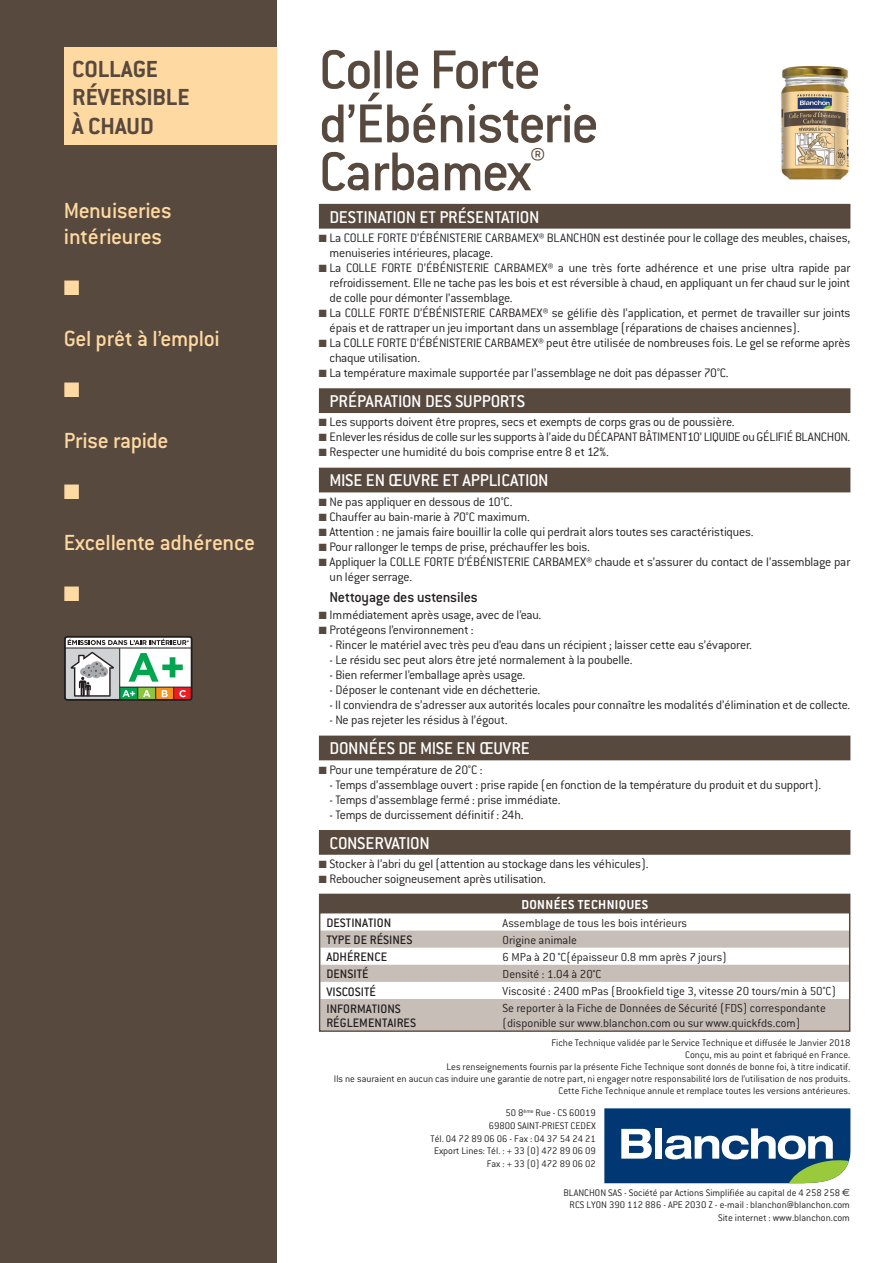
<style>
.page{position:relative;width:893px;height:1263px;background:#fff}
.page>*{position:absolute;margin:0;border:0;box-sizing:border-box;transform-origin:0 0}
.t1{font:500 60px/54px "Conduit ITC";letter-spacing:-.03em;color:#58493e}
.t2{font:700 25.5px/28.5px "Conduit ITC";color:#58493e}
.t3{font:500 24px/25.5px "Conduit ITC";letter-spacing:-.015em;color:#fed9a1}
.t4{font:21px "Zapf Dingbats ITC";color:#fed9a1}
.t5{font:500 18.75px "Conduit ITC";letter-spacing:-.01em;color:#fff}
.t6{font:500 15.75px "Conduit ITC";letter-spacing:-.015em;color:#231f20}
.t7{font:700 14.25px "Conduit ITC";letter-spacing:.025em;color:#fff}
.t8{font:300 13.5px/15px "Conduit ITC";letter-spacing:-.015em;color:#231f20}
.t9{font:500 13.5px/14.2px "Conduit ITC";color:#231f20}
.t10{font:300 12.75px/14.2px "Conduit ITC";color:#231f20}
.t11{font:300 10.5px/12.6px "Conduit ITC";color:#231f20;text-align:right}
.s1{color:#58493e}
.s2{font-family:"Euro Sans";font-weight:400}
</style>
<div class="page">
<div style="left:0;top:0;width:276px;height:1263px;background:#58493e"></div>
<div style="left:64px;top:47px;width:212px;height:98px;background:#fed9a1"></div>
<svg style="left:64px;top:636px;width:128px;height:64px;background:#b4bdb1"></svg>
<hr style="left:120px;top:687px;width:72px;height:1px;background:#231f20">
<img style="left:781px;top:65px;width:68px;height:115px">
<div style="left:319px;top:204px;width:531px;height:25px;background:#58493e"></div>
<div style="left:319px;top:388px;width:531px;height:25px;background:#58493e"></div>
<div style="left:319px;top:468px;width:531px;height:24px;background:#58493e"></div>
<div style="left:319px;top:736px;width:531px;height:24px;background:#58493e"></div>
<div style="left:319px;top:830px;width:531px;height:25px;background:#58493e"></div>
<svg style="left:604px;top:1108px;width:246px;height:75px"></svg>
<div style="left:320px;top:895px;width:529px;height:18px;background:#58493e"></div>
<svg style="left:322px;top:913px;width:525px;height:1px"></svg>
<svg style="left:322px;top:930px;width:525px;height:99px;fill:#c7beb8"></svg>
<div style="left:319px;top:894px;width:531px;height:138px;border:2px solid #58493e"></div>
<h2 class="t2" style="left:72px;top:54px;width:119px">COLLAGE<br>RÉVERSIBLE<br>À CHAUD</h2>
<h3 class="t3" style="left:64px;top:198px;width:109px">Menuiseries intérieures</h3>
<h3 class="t4" style="left:64px;top:278px;width:17px">■</h3>
<h3 class="t3" style="left:64px;top:325px;width:157px">Gel prêt à l’emploi</h3>
<h3 class="t4" style="left:64px;top:380px;width:17px">■</h3>
<h3 class="t3" style="left:64px;top:427px;width:106px">Prise rapide</h3>
<h3 class="t4" style="left:64px;top:482px;width:17px">■</h3>
<h3 class="t3" style="left:64px;top:529px;width:193px">Excellente adhérence</h3>
<h3 class="t4" style="left:64px;top:584px;width:17px">■</h3>
<h1 class="t1" style="left:319px;top:42px;width:282px">Colle Forte d’Ébénisterie</h1>
<h1 class="t1" style="left:319px;top:144px;width:228px">Carbamex<sup>®</sup></h1>
<h3 class="t5" style="left:330px;top:206px;width:211px">DESTINATION ET PRÉSENTATION</h3>
<p class="t8" style="left:330px;top:230px;width:522px;text-indent:-11px"><span class="s1">■</span> La COLLE FORTE D’ÉBÉNISTERIE CARBAMEX® BLANCHON est destinée pour le collage des meubles, chaises, menuiseries intérieures, placage.</p>
<p class="t8" style="left:330px;top:260px;width:522px;text-align:justify;text-indent:-11px"><span class="s1">■</span> La COLLE FORTE D’ÉBÉNISTERIE CARBAMEX® a une très forte adhérence et une prise ultra rapide par refroidissement. Elle ne tache pas les bois et est réversible à chaud, en appliquant un fer chaud sur le joint de colle pour démonter l’assemblage.</p>
<p class="t8" style="left:330px;top:305px;width:522px;text-indent:-11px"><span class="s1">■</span> La COLLE FORTE D’ÉBÉNISTERIE CARBAMEX® se gélifie dès l’application, et permet de travailler sur joints épais et de rattraper un jeu important dans un assemblage (réparations de chaises anciennes).</p>
<p class="t8" style="left:330px;top:335px;width:522px;text-indent:-11px"><span class="s1">■</span> La COLLE FORTE D’ÉBÉNISTERIE CARBAMEX® peut être utilisée de nombreuses fois. Le gel se reforme après chaque utilisation.</p>
<p class="t8" style="left:319px;top:365px;width:411px"><span class="s1">■</span> La température maximale supportée par l’assemblage ne doit pas dépasser 70°C.</p>
<h3 class="t5" style="left:330px;top:391px;width:197px">PRÉPARATION DES SUPPORTS</h3>
<p class="t8" style="left:319px;top:415px;width:417px"><span class="s1">■</span> Les supports doivent être propres, secs et exempts de corps gras ou de poussière.</p>
<p class="t8" style="left:319px;top:430px;width:533px"><span class="s1">■</span> Enlever les résidus de colle sur les supports à l’aide du DÉCAPANT BÂTIMENT10’ LIQUIDE ou GÉLIFIÉ BLANCHON.</p>
<p class="t8" style="left:319px;top:445px;width:292px"><span class="s1">■</span> Respecter une humidité du bois comprise entre 8 et 12%.</p>
<h3 class="t5" style="left:330px;top:470px;width:221px">MISE EN ŒUVRE ET APPLICATION</h3>
<p class="t8" style="left:319px;top:494px;width:195px"><span class="s1">■</span> Ne pas appliquer en dessous de 10°C.</p>
<p class="t8" style="left:319px;top:509px;width:212px"><span class="s1">■</span> Chauffer au bain-marie à 70°C maximum.</p>
<p class="t8" style="left:319px;top:524px;width:436px"><span class="s1">■</span> Attention : ne jamais faire bouillir la colle qui perdrait alors toutes ses caractéristiques.</p>
<p class="t8" style="left:319px;top:539px;width:273px"><span class="s1">■</span> Pour rallonger le temps de prise, préchauffer les bois.</p>
<p class="t8" style="left:330px;top:554px;width:522px;text-indent:-11px"><span class="s1">■</span> Appliquer la COLLE FORTE D’ÉBÉNISTERIE CARBAMEX® chaude et s’assurer du contact de l’assemblage par un léger serrage.</p>
<p class="t6" style="left:330px;top:588px;width:150px">Nettoyage des ustensiles</p>
<p class="t8" style="left:319px;top:607px;width:224px"><span class="s1">■</span> Immédiatement après usage, avec de l’eau.</p>
<p class="t8" style="left:319px;top:622px;width:156px"><span class="s1">■</span> Protégeons l’environnement :</p>
<p class="t8" style="left:330px;top:637px;width:424px">- Rincer le matériel avec très peu d’eau dans un récipient ; laisser cette eau s’évaporer.</p>
<p class="t8" style="left:330px;top:652px;width:304px">- Le résidu sec peut alors être jeté normalement à la poubelle.</p>
<p class="t8" style="left:330px;top:667px;width:197px">- Bien refermer l’emballage après usage.</p>
<p class="t8" style="left:330px;top:682px;width:212px">- Déposer le contenant vide en déchetterie.</p>
<p class="t8" style="left:330px;top:697px;width:522px">- Il conviendra de s’adresser aux autorités locales pour connaître les modalités d’élimination et de collecte.</p>
<p class="t8" style="left:330px;top:712px;width:179px">- Ne pas rejeter les résidus à l’égout.</p>
<h3 class="t5" style="left:330px;top:738px;width:202px">DONNÉES DE MISE EN ŒUVRE</h3>
<p class="t8" style="left:319px;top:762px;width:165px"><span class="s1">■</span> Pour une température de 20°C :</p>
<p class="t8" style="left:330px;top:777px;width:493px">- Temps d’assemblage ouvert : prise rapide (en fonction de la température du produit et du support).</p>
<p class="t8" style="left:330px;top:792px;width:232px">- Temps d’assemblage fermé : prise immédiate.</p>
<p class="t8" style="left:330px;top:807px;width:196px">- Temps de durcissement définitif : 24h.</p>
<h3 class="t5" style="left:330px;top:832px;width:102px">CONSERVATION</h3>
<p class="t8" style="left:319px;top:856px;width:331px"><span class="s1">■</span> Stocker à l’abri du gel (attention au stockage dans les véhicules).</p>
<p class="t8" style="left:319px;top:871px;width:229px"><span class="s1">■</span> Reboucher soigneusement après utilisation.</p>
<p class="t7" style="left:521px;top:896px;width:128px">DONNÉES TECHNIQUES</p>
<p class="t9" style="left:326px;top:916px;width:66px">DESTINATION</p>
<p class="t10" style="left:503px;top:916px;width:186px">Assemblage de tous les bois intérieurs</p>
<p class="t9" style="left:326px;top:933px;width:87px">TYPE DE RÉSINES</p>
<p class="t10" style="left:503px;top:933px;width:76px">Origine animale</p>
<p class="t9" style="left:326px;top:950px;width:62px">ADHÉRENCE</p>
<p class="t10" style="left:503px;top:950px;width:226px">6 MPa à 20 °C(épaisseur 0.8 mm après 7 jours)</p>
<p class="t9" style="left:326px;top:967px;width:44px">DENSITÉ</p>
<p class="t10" style="left:503px;top:967px;width:100px">Densité : 1.04 à 20°C</p>
<p class="t9" style="left:326px;top:984px;width:51px">VISCOSITÉ</p>
<p class="t10" style="left:503px;top:984px;width:335px">Viscosité : 2400 mPas (Brookfield tige 3, vitesse 20 tours/min à 50°C)</p>
<p class="t9" style="left:326px;top:1001px;width:91px">INFORMATIONS<br>RÉGLEMENTAIRES</p>
<p class="t10" style="left:503px;top:1001px;width:325px">Se reporter à la Fiche de Données de Sécurité (FDS) correspondante (disponible sur www.blanchon.com ou sur www.quickfds.com)</p>
<p class="t11" style="left:334px;top:1037px;width:518px;line-height:12px">Fiche Technique validée par le Service Technique et diffusée le Janvier 2018<br>Conçu, mis au point et fabriqué en France.<br>Les renseignements fournis par la présente Fiche Technique sont donnés de bonne foi, à titre indicatif.<br>Ils ne sauraient en aucun cas induire une garantie de notre part, ni engager notre responsabilité lors de l’utilisation de nos produits.<br>Cette Fiche Technique annule et remplace toutes les versions antérieures.</p>
<p class="t11" style="left:431px;top:1107px;width:167px">50 8<sup>ème</sup> Rue - CS 60019<br>69800 SAINT-PRIEST CEDEX<br>Tél. 04 72 89 06 06 - Fax : 04 37 54 24 21<br>Export Lines: Tél. : + 33 (0) 472 89 06 09<br>Fax : + 33 (0) 472 89 06 02</p>
<p class="t11" style="left:563px;top:1186px;width:288px">BLANCHON SAS - Société par Actions Simplifiée au capital de 4 258 258 <span class="s2">e<br></span>RCS LYON 390 112 886 - APE 2030 Z - e-mail : blanchon@blanchon.com<br>Site internet : www.blanchon.com</p>
</div>
